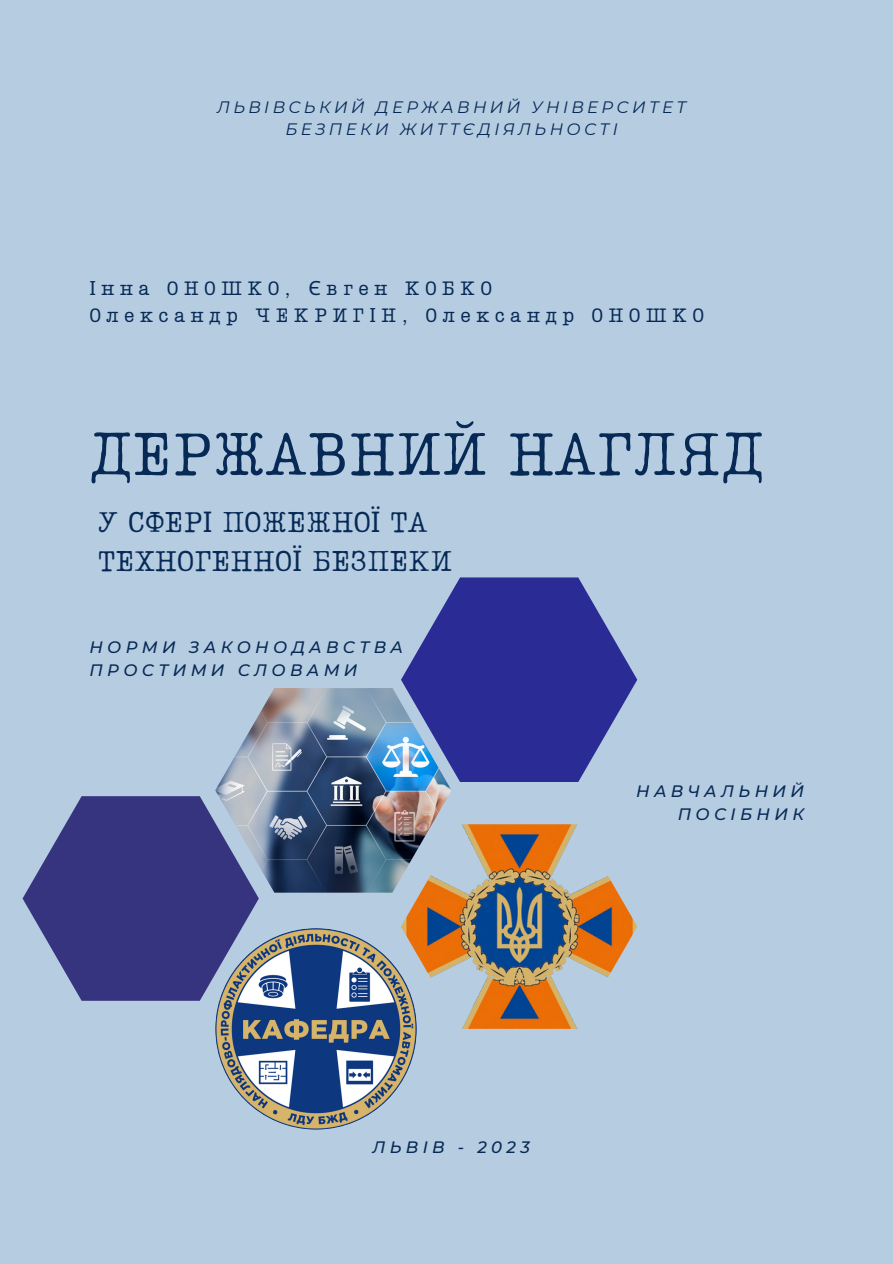
<style>
.page{position:relative;width:893px;height:1264px;background:#fff}
.page>*{position:absolute;margin:0;border:0;box-sizing:border-box;transform-origin:0 0}
.t1{font:60px "Lumios TW Used";color:#062956}
.t2{font:28.5px/39.3px "Lumios TW Used";color:#062956}
.t3{font:19.5px/27px "Lumios TW New";letter-spacing:.265em;color:#062956}
.t4{font:italic 500 16.5px/22.5px "Montserrat";letter-spacing:.265em;color:#062956}
.t5{font:italic 16.5px "Montserrat";letter-spacing:.205em;color:#062956}
.s1{font-family:"Noto Sans"}
</style>
<div class="page">
<div style="left:0;top:0;width:892px;height:1263px;background:#b6cce1"></div>
<img style="left:215px;top:688px;width:236px;height:204px">
<svg style="left:401px;top:577px;width:236px;height:205px;fill:#2a2b94"></svg>
<img style="left:401px;top:824px;width:236px;height:204px">
<svg style="left:23px;top:796px;width:236px;height:204px;fill:#36347e"></svg>
<img style="left:215px;top:928px;width:202px;height:201px;border-radius:50%">
<h4 class="t5" style="left:217px;top:97px;width:470px">ЛЬВІВСЬКИЙ ДЕРЖАВНИЙ УНІВЕРСИТЕТ</h4>
<p class="t5" style="left:285px;top:119px;width:334px">БЕЗПЕКИ ЖИТТЄДІЯЛЬНОСТІ</p>
<h4 class="t3" style="left:89px;top:273px;width:616px"><span class="s1">І</span>нна ОНОШКО, <span class="s1">Є</span>вген КОБКО<br>Олександр ЧЕКРИГ<span class="s1">І</span>Н, Олександр ОНОШКО</h4>
<h2 class="t1" style="left:89px;top:413px;width:676px">ДЕРЖАВНИЙ НАГЛЯД</h2>
<h1 class="t2" style="left:98px;top:500px;width:355px">У СФЕР<span class="s1">І</span> ПОЖЕЖНО<span class="s1">Ї</span> ТА<br>ТЕХНОГЕННО<span class="s1">Ї</span> БЕЗПЕКИ</h1>
<p class="t4" style="left:89px;top:636px;width:315px">НОРМИ ЗАКОНОДАВСТВА<br>ПРОСТИМИ СЛОВАМИ</p>
<p class="t4" style="left:636px;top:780px;width:169px;text-align:right">НАВЧАЛЬНИЙ<br>ПОСІБНИК</p>
<h4 class="t4" style="left:372px;top:1135px;width:159px">ЛЬВІВ - 2023</h4>
</div>
